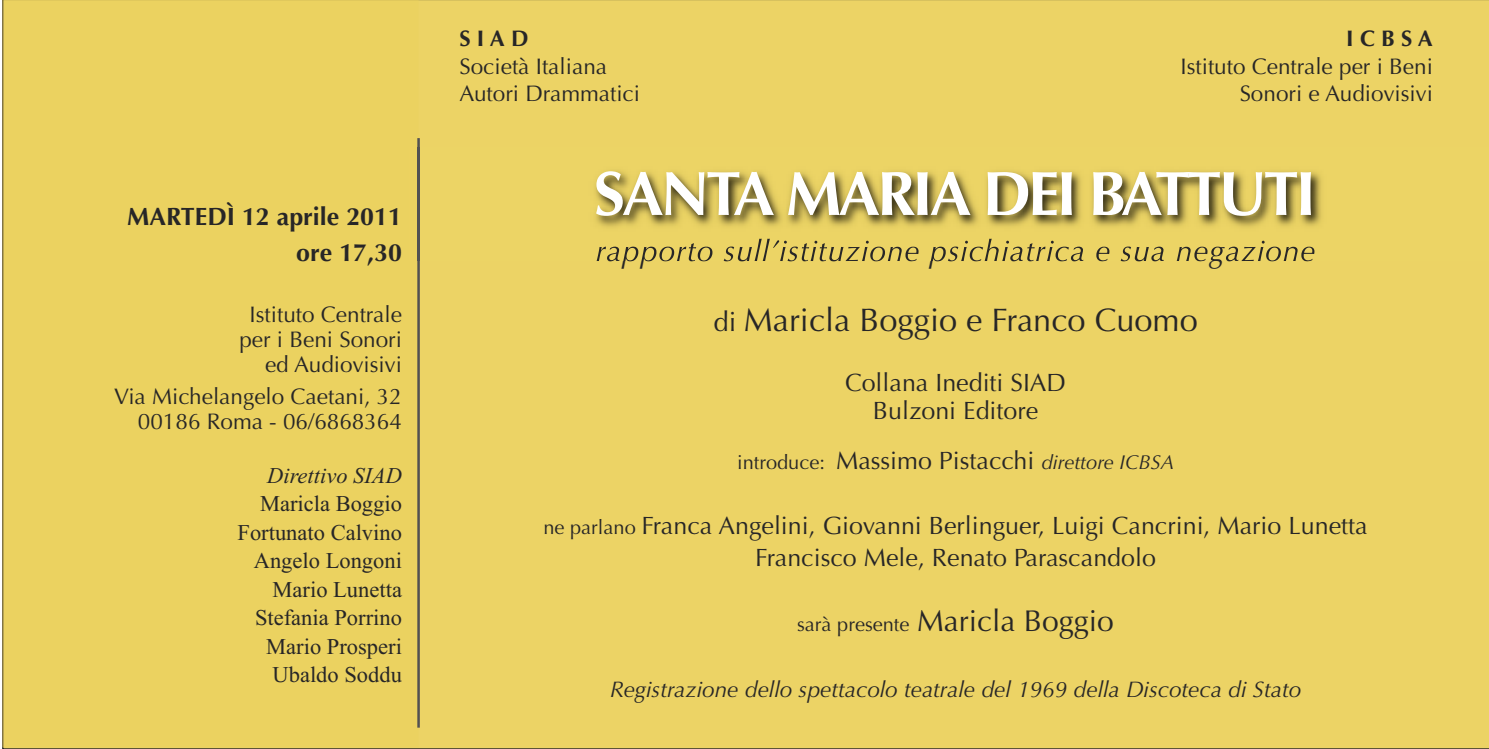
<style>
.page{position:relative;width:1489px;height:749px;background:#fff}
.page>*{position:absolute;margin:0;border:0;box-sizing:border-box;transform-origin:0 0}
.t1{font:700 62.5px "Optima";letter-spacing:-.05em;color:#fff}
.t2{font:32.5px "Optima";color:#272627}
.t3{font:30px "Optima";color:#272627}
.t4{font:25px/27.5px "Optima";color:#272627;text-align:center}
.t5{font:700 25px/35.8px "Optima";color:#272627;text-align:right}
.t6{font:22.5px/25px "Optima";color:#272627;text-align:right}
.t7{font:22.5px/28.5px "Times New Roman";color:#272627;text-align:right}
.t8{font:italic 22.5px "Optima";color:#272627}
.t9{font:italic 22.5px "Times New Roman";color:#272627}
.t10{font:700 22.5px "Optima";letter-spacing:.28em;color:#272627}
.s1{font-size:27.5px}
.s2{font-size:20px}
.s3{font-style:italic;font-size:20px}
</style>
<div class="page">
<div style="left:2px;top:0;width:1486px;height:748px;background:#ecd365"></div>
<div style="left:3px;top:0;width:415px;height:746px;background:#ebd260"></div>
<hr style="left:417px;top:138px;width:3px;height:589px;background:#525152">
<img style="left:409px;top:148px;width:1079px;height:112px">
<img style="left:596px;top:246px;width:58px;height:14px">
<p class="t5" style="left:127px;top:199px;width:276px">MARTEDÌ 12 aprile 2011 ore 17,30</p>
<p class="t6" style="left:239px;top:301px;width:164px">Istituto Centrale per i Beni Sonori ed Audiovisivi</p>
<p class="t6" style="left:114px;top:384px;width:289px">Via Michelangelo Caetani, 32<br>00186 Roma - 06/6868364</p>
<p class="t9" style="left:267px;top:461px;width:136px">Direttivo SIAD</p>
<p class="t7" style="left:237px;top:489px;width:166px">Maricla Boggio<br>Fortunato Calvino<br>Angelo Longoni<br>Mario Lunetta<br>Stefania Porrino<br>Mario Prosperi<br>Ubaldo Soddu</p>
<p class="t10" style="left:459px;top:25px;width:71px">SIAD</p>
<p class="t6" style="left:459px;top:53px;width:182px;line-height:27.5px;text-align:left">Società Italiana<br>Autori Drammatici</p>
<p class="t10" style="left:1346px;top:25px;width:88px">ICBSA</p>
<p class="t6" style="left:1180px;top:53px;width:254px;line-height:27.5px">Istituto Centrale per i Beni<br>Sonori e Audiovisivi</p>
<h1 class="t1" style="left:594px;top:157px;width:723px">SANTA MARIA DEI BATTUTI</h1>
<h2 class="t2" style="left:713px;top:301px;width:486px"><span class="s1">di</span> Maricla Boggio e Franco Cuomo</h2>
<p class="t4" style="left:845px;top:369px;width:222px">Collana Inediti SIAD<br>Bulzoni Editore</p>
<p class="t4" style="left:737px;top:446px;width:438px"><span class="s2">introduce:</span> Massimo Pistacchi <span class="s3">direttore ICBSA</span></p>
<p class="t4" style="left:543px;top:509px;width:825px;line-height:32.5px"><span class="s2">ne parlano</span> Franca Angelini, Giovanni Berlinguer, Luigi Cancrini, Mario Lunetta<br>Francisco Mele, Renato Parascandolo</p>
<p class="t3" style="left:797px;top:603px;width:318px"><span class="s2">sarà presente</span> Maricla Boggio</p>
<p class="t8" style="left:610px;top:675px;width:692px">Registrazione dello spettacolo teatrale del 1969 della Discoteca di Stato</p>
</div>
